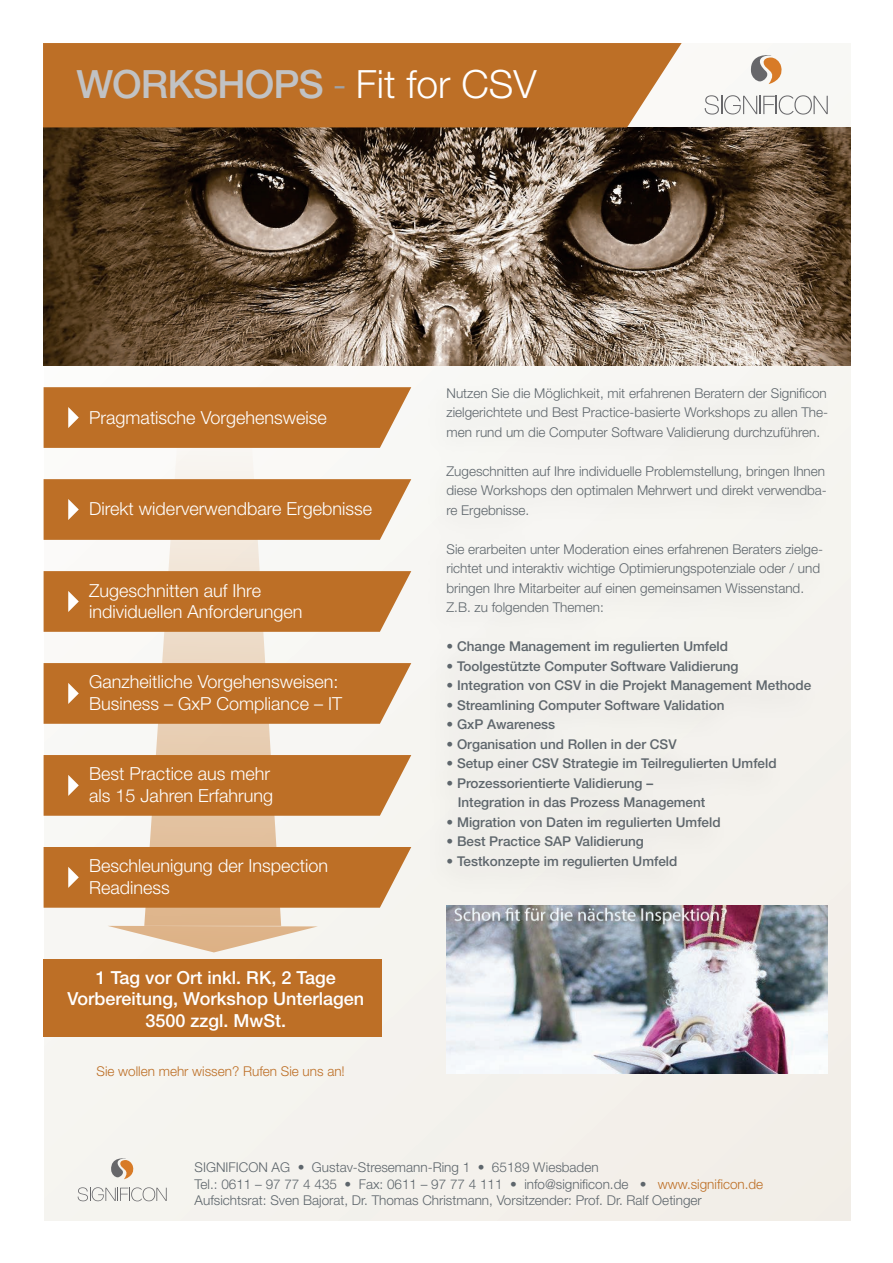
<style>
.page{position:relative;width:893px;height:1263px;background:#fff}
.page>*{position:absolute;margin:0;border:0;box-sizing:border-box;transform-origin:0 0}
.t1{font:500 39px "Helvetica Neue";letter-spacing:-.025em;color:#c1c2c4}
.t2{font:300 18px/21.6px "Helvetica Neue";color:#fff}
.t3{font:500 18px/21.6px "Helvetica Neue";color:#fff;text-align:center}
.t4{font:300 13.5px/19.5px "Helvetica Neue";color:#5e666c}
.t5{font:500 13.5px/19.5px "Helvetica Neue";color:#5e666c}
.t6{font:300 13.5px "Helvetica Neue";color:#bd6f26}
.s1{font-weight:300;color:#a0a3a7}
.s2{font-weight:300;color:#fff}
.s3{color:#bd6f26}
</style>
<div class="page">
<div style="left:44px;top:43px;width:807px;height:1178px;background:#f4f2ee"></div>
<svg style="left:108px;top:448px;width:209px;height:504px"></svg>
<img style="left:43px;top:127px;width:807px;height:238px">
<div style="left:43px;top:43px;width:639px;height:84px;background:#bd6f26"></div>
<svg style="left:751px;top:55px;width:31px;height:29px"></svg>
<svg style="left:705px;top:95px;width:123px;height:20px"></svg>
<svg style="left:111px;top:1158px;width:23px;height:21px"></svg>
<svg style="left:78px;top:1187px;width:89px;height:14px"></svg>
<div style="left:44px;top:960px;width:338px;height:77px;background:#bd6f26"></div>
<svg style="left:44px;top:387px;width:367px;height:61px;background:#c07630"></svg>
<svg style="left:44px;top:479px;width:367px;height:61px;background:#c07630"></svg>
<svg style="left:44px;top:571px;width:367px;height:61px;background:#c07530"></svg>
<svg style="left:44px;top:663px;width:367px;height:61px;background:#bf7530"></svg>
<div style="left:44px;top:755px;width:367px;height:61px;background:#bd6f26"></div>
<div style="left:44px;top:847px;width:367px;height:61px;background:#bd6f26"></div>
<img style="left:446px;top:905px;width:382px;height:169px">
<h1 class="t1" style="left:76px;top:61px;width:462px">WORKSHOPS <span class="s1">-</span> <span class="s2">Fit for CSV</span></h1>
<h2 class="t2" style="left:89px;top:406px;width:239px">Pragmatische Vorgehensweise</h2>
<h2 class="t2" style="left:89px;top:497px;width:284px">Direkt widerverwendbare Ergebnisse</h2>
<h2 class="t2" style="left:89px;top:579px;width:215px">Zugeschnitten auf Ihre individuellen Anforderungen</h2>
<h2 class="t2" style="left:89px;top:671px;width:254px">Ganzheitliche Vorgehensweisen:<br>Business – GxP Compliance – IT</h2>
<h2 class="t2" style="left:89px;top:763px;width:185px">Best Practice aus mehr als 15 Jahren Erfahrung</h2>
<h2 class="t2" style="left:89px;top:855px;width:240px">Beschleunigung der Inspection<br>Readiness</h2>
<h2 class="t3" style="left:68px;top:966px;width:298px">1 Tag vor Ort inkl. RK, 2 Tage<br>Vorbereitung, Workshop Unterlagen<br>3500 zzgl. MwSt.</h2>
<p class="t6" style="left:97px;top:1062px;width:250px">Sie wollen mehr wissen? Rufen Sie uns an!</p>
<p class="t4" style="left:446px;top:383px;width:383px;text-align:justify">Nutzen Sie die Möglichkeit, mit erfahrenen Beratern der Significon zielgerichtete und Best Practice-basierte Workshops zu allen The&shy;men rund um die Computer Software Validierung durchzuführen.</p>
<p class="t4" style="left:446px;top:461px;width:382px">Zugeschnitten auf Ihre individuelle Problemstellung, bringen Ihnen diese Workshops den optimalen Mehrwert und direkt verwendba&shy;re Ergebnisse.</p>
<p class="t4" style="left:446px;top:539px;width:378px">Sie erarbeiten unter Moderation eines erfahrenen Beraters zielge&shy;richtet und interaktiv wichtige Optimierungspotenziale oder / und bringen Ihre Mitarbeiter auf einen gemeinsamen Wissenstand.<br>Z.B. zu folgenden Themen:</p>
<p class="t5" style="left:446px;top:637px;width:283px">• Change Management im regulierten Umfeld</p>
<p class="t5" style="left:446px;top:656px;width:294px">• Toolgestützte Computer Software Validierung</p>
<p class="t5" style="left:446px;top:676px;width:366px">• Integration von CSV in die Projekt Management Methode</p>
<p class="t5" style="left:446px;top:695px;width:280px">• Streamlining Computer Software Validation</p>
<p class="t5" style="left:446px;top:715px;width:110px">• GxP Awareness</p>
<p class="t5" style="left:446px;top:734px;width:232px">• Organisation und Rollen in der CSV</p>
<p class="t5" style="left:446px;top:754px;width:332px">• Setup einer CSV Strategie im Teilregulierten Umfeld</p>
<p class="t5" style="left:458px;top:773px;width:249px;text-indent:-11px">• Prozessorientierte Validierung –<br>Integration in das Prozess Management</p>
<p class="t5" style="left:446px;top:812px;width:276px">• Migration von Daten im regulierten Umfeld</p>
<p class="t5" style="left:446px;top:832px;width:199px">• Best Practice SAP Validierung</p>
<p class="t5" style="left:446px;top:851px;width:232px">• Testkonzepte im regulierten Umfeld</p>
<p class="t4" style="left:195px;top:1159px;width:570px;line-height:16.2px">SIGNIFICON AG • Gustav-Stresemann-Ring 1 • 65189 Wiesbaden<br>Tel.: 0611 – 97 77 4 435 • Fax: 0611 – 97 77 4 111 • info@significon.de • <span class="s3">www.significon.de<br></span>Aufsichtsrat: Sven Bajorat, Dr. Thomas Christmann, Vorsitzender: Prof. Dr. Ralf Oetinger</p>
</div>
